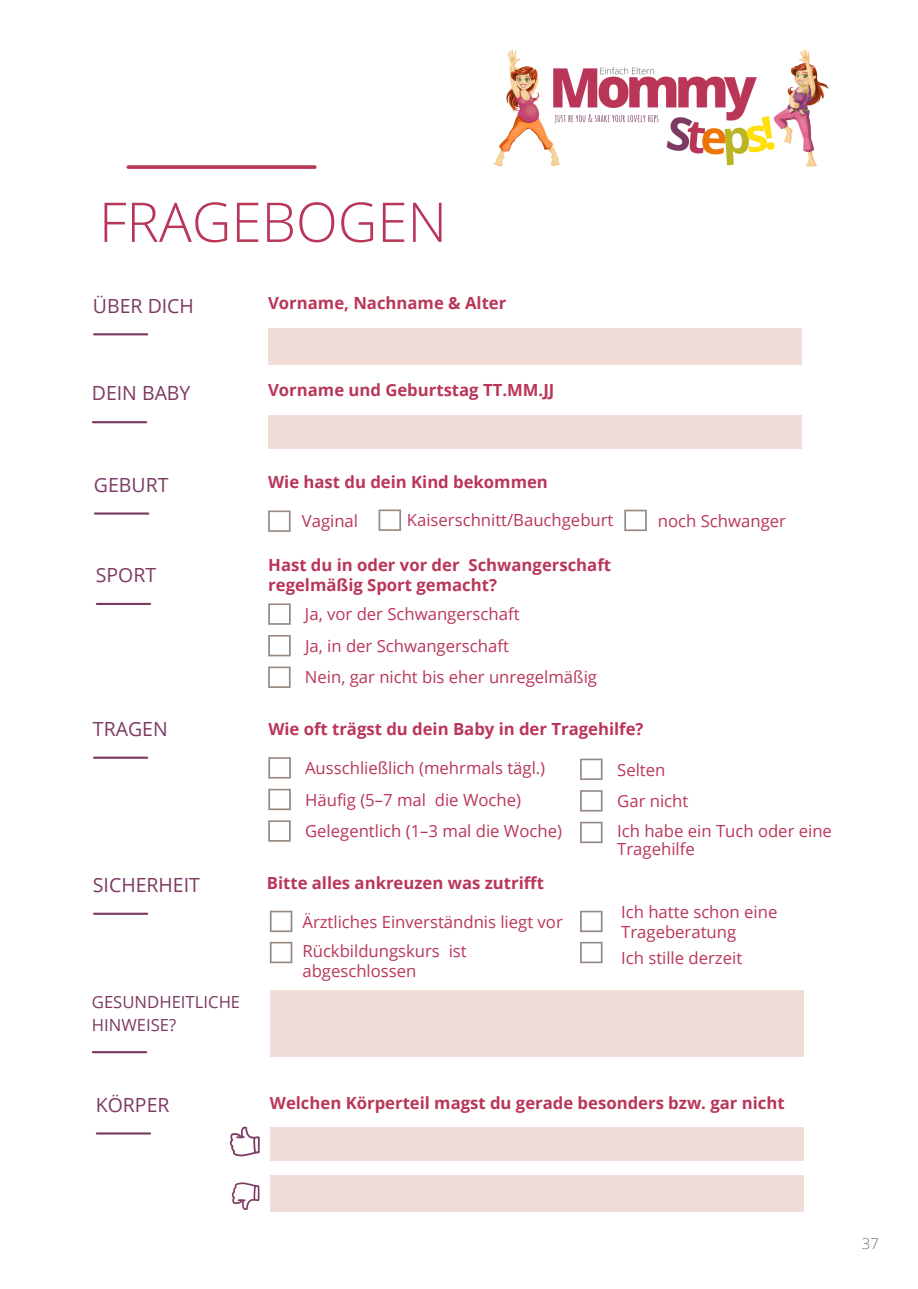
<style>
.page{position:relative;width:918px;height:1289px;background:#fff}
.page>*{position:absolute;margin:0;border:0;box-sizing:border-box;transform-origin:0 0}
.t1{font:300 54.75px "Open Sans";color:#ba3658}
.t2{font:19.5px "Open Sans";color:#7d3a62}
.t3{font:16.65px/31.5px "Open Sans";color:#ba3658}
.t4{font:700 16.65px/19.8px "Open Sans";color:#ba3658}
.t5{font:16.65px/23px "Open Sans";color:#7d3a62}
.t6{font:300 15px "Open Sans";color:#737373}
</style>
<div class="page">
<svg style="left:128px;top:165px;width:187px;height:4px"></svg>
<div style="left:268px;top:328px;width:533px;height:36px;background:#f1ddd8"></div>
<hr style="left:94px;top:333px;width:53px;height:2px;background:#7d3a62">
<div style="left:268px;top:415px;width:533px;height:34px;background:#f1ddd8"></div>
<hr style="left:93px;top:421px;width:53px;height:2px;background:#7d3a62">
<svg style="left:268px;top:510px;width:23px;height:22px"></svg>
<hr style="left:95px;top:512px;width:53px;height:2px;background:#7d3a62">
<svg style="left:379px;top:509px;width:22px;height:22px"></svg>
<svg style="left:624px;top:509px;width:23px;height:22px"></svg>
<hr style="left:97px;top:602px;width:53px;height:3px;background:#7d3a62">
<svg style="left:268px;top:603px;width:23px;height:21px"></svg>
<svg style="left:268px;top:635px;width:23px;height:21px"></svg>
<svg style="left:268px;top:666px;width:23px;height:21px"></svg>
<img style="left:493px;top:49px;width:336px;height:118px">
<hr style="left:94px;top:756px;width:53px;height:2px;background:#7d3a62">
<svg style="left:268px;top:757px;width:23px;height:21px"></svg>
<svg style="left:268px;top:788px;width:23px;height:22px"></svg>
<svg style="left:268px;top:820px;width:23px;height:21px"></svg>
<svg style="left:580px;top:758px;width:23px;height:21px"></svg>
<svg style="left:580px;top:790px;width:23px;height:21px"></svg>
<svg style="left:580px;top:821px;width:23px;height:22px"></svg>
<svg style="left:270px;top:910px;width:22px;height:21px"></svg>
<hr style="left:94px;top:912px;width:53px;height:2px;background:#7d3a62">
<svg style="left:270px;top:941px;width:22px;height:22px"></svg>
<svg style="left:580px;top:910px;width:23px;height:21px"></svg>
<svg style="left:580px;top:941px;width:23px;height:22px"></svg>
<div style="left:270px;top:990px;width:533px;height:66px;background:#f1ddd8"></div>
<hr style="left:93px;top:1050px;width:53px;height:3px;background:#7d3a62">
<div style="left:270px;top:1127px;width:533px;height:34px;background:#f1ddd8"></div>
<hr style="left:97px;top:1132px;width:53px;height:2px;background:#7d3a62">
<div style="left:270px;top:1175px;width:533px;height:36px;background:#f1ddd8"></div>
<svg style="left:231px;top:1182px;width:28px;height:28px"></svg>
<svg style="left:229px;top:1126px;width:31px;height:30px"></svg>
<h1 class="t1" style="left:99px;top:183px;width:350px">FRAGEBOGEN</h1>
<p class="t2" style="left:93px;top:292px;width:103px">ÜBER DICH</p>
<p class="t2" style="left:92px;top:379px;width:100px">DEIN BABY</p>
<p class="t2" style="left:94px;top:470px;width:76px">GEBURT</p>
<p class="t2" style="left:96px;top:561px;width:62px">SPORT</p>
<p class="t2" style="left:93px;top:715px;width:76px">TRAGEN</p>
<p class="t4" style="left:268px;top:293px;width:240px">Vorname, Nachname &amp; Alter</p>
<p class="t4" style="left:268px;top:380px;width:288px">Vorname und Geburtstag TT.MM.JJ</p>
<p class="t4" style="left:268px;top:472px;width:281px">Wie hast du dein Kind bekommen</p>
<p class="t3" style="left:302px;top:505px;width:58px">Vaginal</p>
<p class="t3" style="left:407px;top:504px;width:208px">Kaiserschnitt/Bauchgeburt</p>
<p class="t4" style="left:268px;top:554px;width:344px">Hast du in oder vor der Schwangerschaft regelmäßig Sport gemacht?</p>
<p class="t3" style="left:305px;top:598px;width:294px">Ja, vor der Schwangerschaft<br>Ja, in der Schwangerschaft<br>Nein, gar nicht bis eher unregelmäßig</p>
<p class="t4" style="left:268px;top:718px;width:377px">Wie oft trägst du dein Baby in der Tragehilfe?</p>
<p class="t3" style="left:617px;top:753px;width:216px;line-height:30.9px">Selten<br>Gar nicht<br>Ich habe ein Tuch oder eine</p>
<p class="t3" style="left:617px;top:832px;width:79px">Tragehilfe</p>
<p class="t3" style="left:658px;top:504px;width:130px">noch Schwanger</p>
<p class="t3" style="left:305px;top:751px;width:258px">Ausschließlich (mehrmals tägl.)<br>Häufig (5–7 mal die Woche)<br>Gelegentlich (1–3 mal die Woche)</p>
<p class="t2" style="left:93px;top:871px;width:109px">SICHERHEIT</p>
<p class="t4" style="left:267px;top:872px;width:279px">Bitte alles ankreuzen was zutrifft</p>
<p class="t3" style="left:302px;top:905px;width:262px">Ärztliches Einverständnis liegt vor</p>
<p class="t3" style="left:621px;top:901px;width:158px;line-height:19.8px">Ich hatte schon eine<br>Trageberatung</p>
<p class="t3" style="left:302px;top:940px;width:166px;line-height:19.8px">Rückbildungskurs ist abgeschlossen</p>
<p class="t3" style="left:621px;top:941px;width:123px">Ich stille derzeit</p>
<p class="t5" style="left:92px;top:990px;width:150px">GESUNDHEITLICHE<br>HINWEISE?</p>
<p class="t2" style="left:96px;top:1090px;width:75px">KÖRPER</p>
<p class="t4" style="left:270px;top:1091px;width:516px">Welchen Körperteil magst du gerade besonders bzw. gar nicht</p>
<p class="t6" style="left:862px;top:1232px;width:19px">37</p>
</div>
